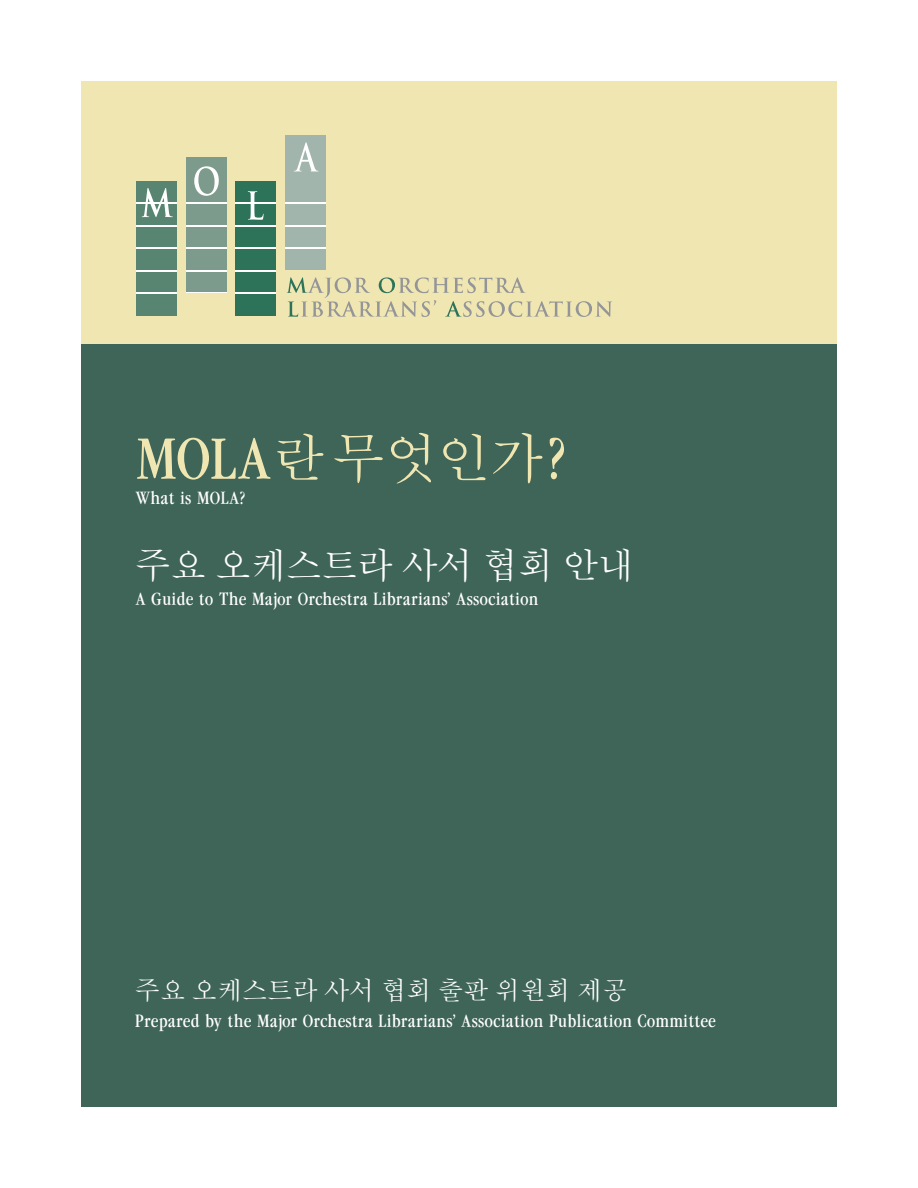
<style>
.page{position:relative;width:918px;height:1188px;background:#fff}
.page>*{position:absolute;margin:0;border:0;box-sizing:border-box;transform-origin:0 0}
.t1{font:54px "Garamond Cond";color:#f0e6b2}
.t2{font:500 36px "Adobe Myungjo Std";letter-spacing:-.015em;color:#fff}
.t3{font:500 25.5px "Adobe Myungjo Std";letter-spacing:-.015em;color:#fff}
.t4{font:16.5px "Garamond Cond";color:#fff}
.s1{font-family:"Adobe Myungjo Std";font-weight:500}
</style>
<div class="page">
<div style="left:81px;top:81px;width:756px;height:263px;background:#f0e6b2"></div>
<div style="left:81px;top:345px;width:756px;height:762px;background:#3f6558"></div>
<div style="left:186px;top:158px;width:40px;height:45px;background:#7d9b8d"></div>
<div style="left:186px;top:226px;width:40px;height:22px;background:#7d9b8d"></div>
<div style="left:186px;top:271px;width:40px;height:22px;background:#7d9b8d"></div>
<div style="left:186px;top:249px;width:40px;height:21px;background:#7d9b8d"></div>
<div style="left:186px;top:204px;width:40px;height:21px;background:#7d9b8d"></div>
<div style="left:236px;top:249px;width:40px;height:21px;background:#2d735a"></div>
<div style="left:236px;top:204px;width:40px;height:21px;background:#2d735a"></div>
<div style="left:236px;top:271px;width:40px;height:22px;background:#2d735a"></div>
<div style="left:236px;top:226px;width:40px;height:22px;background:#2d735a"></div>
<div style="left:236px;top:294px;width:40px;height:22px;background:#2d735a"></div>
<div style="left:236px;top:181px;width:40px;height:22px;background:#2d735a"></div>
<div style="left:286px;top:226px;width:40px;height:22px;background:#a2b5ac"></div>
<div style="left:286px;top:204px;width:40px;height:21px;background:#a2b5ac"></div>
<div style="left:286px;top:135px;width:40px;height:68px;background:#a2b5ac"></div>
<div style="left:286px;top:249px;width:40px;height:21px;background:#a2b5ac"></div>
<div style="left:136px;top:271px;width:40px;height:22px;background:#588571"></div>
<div style="left:136px;top:204px;width:40px;height:21px;background:#588571"></div>
<div style="left:136px;top:294px;width:40px;height:22px;background:#588571"></div>
<div style="left:136px;top:181px;width:40px;height:22px;background:#588571"></div>
<div style="left:136px;top:226px;width:40px;height:22px;background:#588571"></div>
<div style="left:136px;top:249px;width:40px;height:21px;background:#588571"></div>
<hr style="left:186px;top:270px;width:40px;height:1px;background:#fff">
<hr style="left:186px;top:225px;width:40px;height:1px;background:#fff">
<hr style="left:186px;top:203px;width:40px;height:1px;background:#fff">
<hr style="left:186px;top:248px;width:40px;height:1px;background:#fff">
<hr style="left:236px;top:270px;width:40px;height:1px;background:#fff">
<hr style="left:236px;top:248px;width:40px;height:1px;background:#fff">
<hr style="left:236px;top:293px;width:40px;height:1px;background:#fff">
<hr style="left:236px;top:203px;width:40px;height:1px;background:#fff">
<hr style="left:236px;top:225px;width:40px;height:1px;background:#fff">
<hr style="left:286px;top:248px;width:40px;height:1px;background:#fff">
<hr style="left:286px;top:203px;width:40px;height:1px;background:#fff">
<hr style="left:286px;top:225px;width:40px;height:1px;background:#fff">
<hr style="left:136px;top:225px;width:40px;height:1px;background:#fff">
<hr style="left:136px;top:203px;width:40px;height:1px;background:#fff">
<hr style="left:136px;top:293px;width:40px;height:1px;background:#fff">
<hr style="left:136px;top:270px;width:40px;height:1px;background:#fff">
<hr style="left:136px;top:248px;width:40px;height:1px;background:#fff">
<svg style="left:287px;top:277px;width:325px;height:40px"></svg>
<svg style="left:194px;top:166px;width:25px;height:30px"></svg>
<svg style="left:248px;top:191px;width:16px;height:29px"></svg>
<svg style="left:294px;top:142px;width:24px;height:29px"></svg>
<svg style="left:142px;top:188px;width:31px;height:29px"></svg>
<h1 class="t1" style="left:135px;top:425px;width:432px">MOLA<span class="s1">란무엇인가</span>?</h1>
<p class="t4" style="left:135px;top:488px;width:112px">What is MOLA?</p>
<h2 class="t2" style="left:135px;top:552px;width:501px">주요 오케스트라 사서 협회 안내</h2>
<p class="t4" style="left:135px;top:588px;width:405px">A Guide to The Major Orchestra Librarians’ Association</p>
<h3 class="t3" style="left:135px;top:980px;width:494px">주요 오케스트라 사서 협회 출판 위원회 제공</h3>
<p class="t4" style="left:135px;top:1010px;width:583px">Prepared by the Major Orchestra Librarians’ Association Publication Committee</p>
</div>
